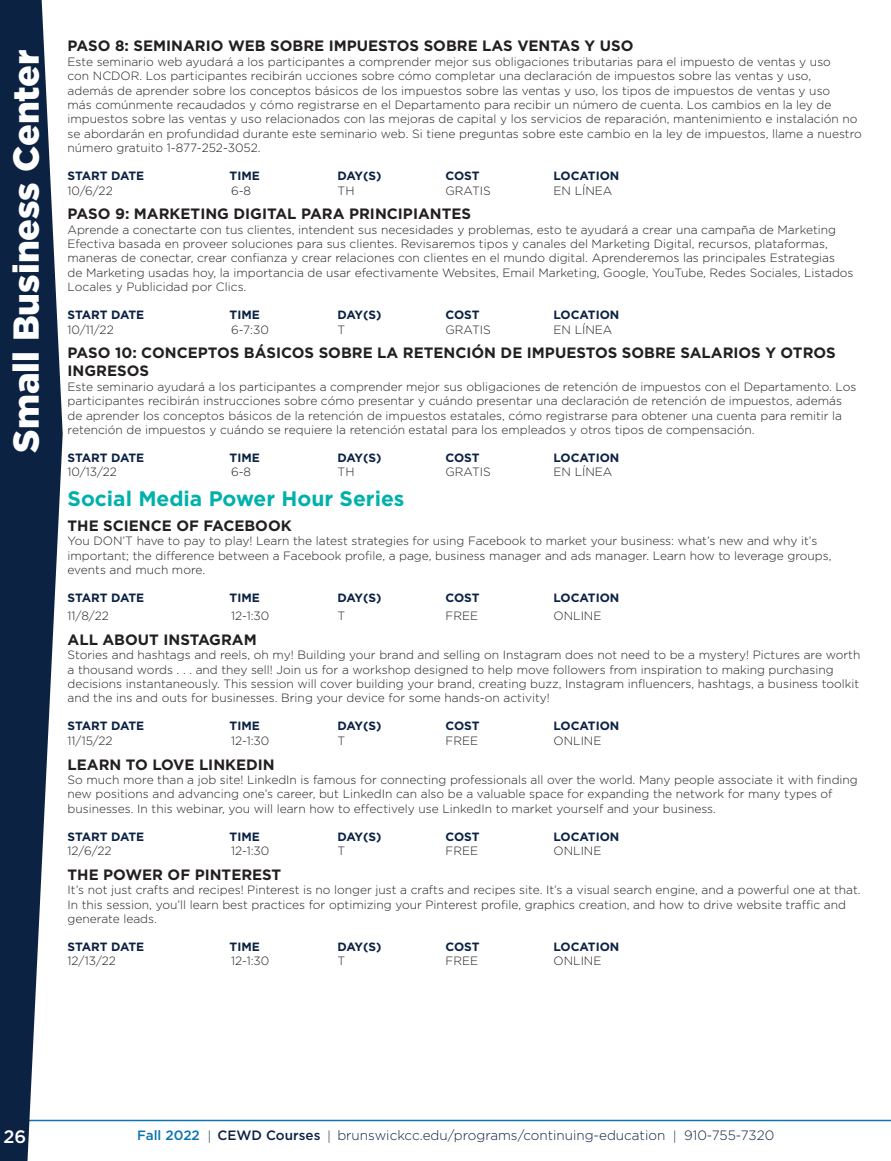
<style>
.page{position:relative;width:891px;height:1161px;background:#fff}
.page>*{position:absolute;margin:0;border:0;box-sizing:border-box;transform-origin:0 0}
.Sidebar_text{font:900 36px "Gotham";color:#fff}
.Sub_Area{font:700 21px "Gotham";color:#00b1ab}
.t1{font:500 18px "Gotham";color:#fff}
.Course_Title{font:700 15px/18px "Gotham";color:#231f20}
.t2{font:300 13.5px "Gotham";color:#0b2243}
.Course_Description{font:300 12px/14.4px "Gotham";color:#231f20}
.CourseStart{font:700 12px "Gotham";color:#0b2243}
.Listing_last{font:300 12px "Gotham";color:#231f20}
.s1{font-weight:500;color:#0874b4}
.s2{font-family:"Times New Roman";font-weight:400}
.s3{font-weight:500}
</style>
<div class="page">
<hr style="left:0;top:1120px;width:891px;height:1px;background:#0874b4">
<svg style="left:0;top:0;width:63px;height:1161px;fill:#0b2243"></svg>
<p class="Sidebar_text" style="left:5px;top:453px;width:405px;rotate:-90deg">Small Business Center</p>
<p class="Course_Title" style="left:68px;top:37px;width:568px">PASO 8: SEMINARIO WEB SOBRE IMPUESTOS SOBRE LAS VENTAS Y USO</p>
<p class="Course_Description" style="left:68px;top:54px;width:796px">Este seminario web ayudará a los participantes a comprender mejor sus obligaciones tributarias para el impuesto de ventas y uso<br>con NCDOR. Los participantes recibirán ucciones sobre cómo completar una declaración de impuestos sobre las ventas y uso,<br>además de aprender sobre los conceptos básicos de los impuestos sobre las ventas y uso, los tipos de impuestos de ventas y uso<br>más comúnmente recaudados y cómo registrarse en el Departamento para recibir un número de cuenta. Los cambios en la ley de impuestos sobre las ventas y uso relacionados con las mejoras de capital y los servicios de reparación, mantenimiento e instalación no se abordarán en profundidad durante este seminario web. Si tiene preguntas sobre este cambio en la ley de impuestos, llame a nuestro número gratuito 1-877-252-3052.</p>
<p class="CourseStart" style="left:68px;top:169px;width:78px">START DATE</p>
<p class="CourseStart" style="left:230px;top:169px;width:32px">TIME</p>
<p class="CourseStart" style="left:338px;top:169px;width:45px">DAY(S)</p>
<p class="CourseStart" style="left:446px;top:169px;width:36px">COST</p>
<p class="CourseStart" style="left:554px;top:169px;width:67px">LOCATION</p>
<p class="Listing_last" style="left:68px;top:184px;width:47px">10/6/22</p>
<p class="Listing_last" style="left:231px;top:184px;width:22px">6-8</p>
<p class="Listing_last" style="left:338px;top:184px;width:18px">TH</p>
<p class="Listing_last" style="left:446px;top:184px;width:47px">GRATIS</p>
<p class="Listing_last" style="left:554px;top:184px;width:60px">EN LÍNEA</p>
<p class="Course_Title" style="left:68px;top:205px;width:405px">PASO 9: MARKETING DIGITAL PARA PRINCIPIANTES</p>
<p class="Course_Description" style="left:68px;top:222px;width:788px">Aprende a conectarte con tus clientes, intendent sus necesidades y problemas, esto te ayudará a crear una campaña de Marketing Efectiva basada en proveer soluciones para sus clientes. Revisaremos tipos y canales del Marketing Digital, recursos, plataformas, maneras de conectar, crear confianza y crear relaciones con clientes en el mundo digital. Aprenderemos las principales Estrategias<br>de Marketing usadas hoy, la importancia de usar efectivamente Websites, Email Marketing, Google, YouTube, Redes Sociales, Listados Locales y Publicidad por Clics.</p>
<p class="CourseStart" style="left:68px;top:308px;width:78px">START DATE</p>
<p class="CourseStart" style="left:230px;top:308px;width:32px">TIME</p>
<p class="CourseStart" style="left:338px;top:308px;width:45px">DAY(S)</p>
<p class="CourseStart" style="left:446px;top:308px;width:36px">COST</p>
<p class="CourseStart" style="left:554px;top:308px;width:67px">LOCATION</p>
<p class="Listing_last" style="left:68px;top:323px;width:48px">10/11/22</p>
<p class="Listing_last" style="left:231px;top:323px;width:39px">6-7:30</p>
<p class="Listing_last" style="left:338px;top:323px;width:9px">T</p>
<p class="Listing_last" style="left:446px;top:323px;width:47px">GRATIS</p>
<p class="Listing_last" style="left:554px;top:323px;width:60px">EN LÍNEA</p>
<p class="Course_Title" style="left:68px;top:344px;width:770px">PASO 10: CONCEPTOS BÁSICOS SOBRE LA RETENCIÓN DE IMPUESTOS SOBRE SALARIOS Y OTROS<br>INGRESOS</p>
<p class="Course_Description" style="left:68px;top:379px;width:790px">Este seminario ayudará a los participantes a comprender mejor sus obligaciones de retención de impuestos con el Departamento. Los participantes recibirán instrucciones sobre cómo presentar y cuándo presentar una declaración de retención de impuestos, además de aprender los conceptos básicos de la retención de impuestos estatales, cómo registrarse para obtener una cuenta para remitir la retención de impuestos y cuándo se requiere la retención estatal para los empleados y otros tipos de compensación.</p>
<p class="CourseStart" style="left:68px;top:451px;width:78px">START DATE</p>
<p class="CourseStart" style="left:230px;top:451px;width:32px">TIME</p>
<p class="CourseStart" style="left:338px;top:451px;width:45px">DAY(S)</p>
<p class="CourseStart" style="left:446px;top:451px;width:36px">COST</p>
<p class="CourseStart" style="left:554px;top:451px;width:67px">LOCATION</p>
<p class="Listing_last" style="left:68px;top:465px;width:51px">10/13/22</p>
<p class="Listing_last" style="left:231px;top:465px;width:22px">6-8</p>
<p class="Listing_last" style="left:338px;top:465px;width:18px">TH</p>
<p class="Listing_last" style="left:446px;top:465px;width:47px">GRATIS</p>
<p class="Listing_last" style="left:554px;top:465px;width:60px">EN LÍNEA</p>
<p class="Sub_Area" style="left:68px;top:487px;width:338px">Social Media Power Hour Series</p>
<p class="Course_Title" style="left:68px;top:516px;width:226px">THE SCIENCE OF FACEBOOK</p>
<p class="Course_Description" style="left:68px;top:534px;width:766px">You DON’T have to pay to play! Learn the latest strategies for using Facebook to market your business: what’s new and why it’s important; the difference between a Facebook profile, a page, business manager and ads manager. Learn how to leverage groups, events and much more.</p>
<p class="CourseStart" style="left:68px;top:591px;width:78px">START DATE</p>
<p class="CourseStart" style="left:230px;top:591px;width:32px">TIME</p>
<p class="CourseStart" style="left:338px;top:591px;width:45px">DAY(S)</p>
<p class="CourseStart" style="left:446px;top:591px;width:36px">COST</p>
<p class="CourseStart" style="left:554px;top:591px;width:67px">LOCATION</p>
<p class="Listing_last" style="left:68px;top:609px;width:43px">11/8/22</p>
<p class="Listing_last" style="left:231px;top:609px;width:40px">12-1:30</p>
<p class="Listing_last" style="left:338px;top:609px;width:9px">T</p>
<p class="Listing_last" style="left:446px;top:609px;width:34px">FREE</p>
<p class="Listing_last" style="left:554px;top:609px;width:49px">ONLINE</p>
<p class="Course_Title" style="left:68px;top:630px;width:191px">ALL ABOUT INSTAGRAM</p>
<p class="Course_Description" style="left:68px;top:648px;width:794px">Stories and hashtags and reels, oh my! Building your brand and selling on Instagram does not need to be a mystery! Pictures are worth a thousand words . . . and they sell! Join us for a workshop designed to help move followers from inspiration to making purchasing decisions instantaneously. This session will cover building your brand, creating buzz, Instagram influencers, hashtags, a business toolkit and the ins and outs for businesses. Bring your device for some hands-on activity!</p>
<p class="CourseStart" style="left:68px;top:719px;width:78px">START DATE</p>
<p class="CourseStart" style="left:230px;top:719px;width:32px">TIME</p>
<p class="CourseStart" style="left:338px;top:719px;width:45px">DAY(S)</p>
<p class="CourseStart" style="left:446px;top:719px;width:36px">COST</p>
<p class="CourseStart" style="left:554px;top:719px;width:67px">LOCATION</p>
<p class="Listing_last" style="left:68px;top:734px;width:47px">11/15/22</p>
<p class="Listing_last" style="left:231px;top:734px;width:40px">12-1:30</p>
<p class="Listing_last" style="left:338px;top:734px;width:9px">T</p>
<p class="Listing_last" style="left:446px;top:734px;width:34px">FREE</p>
<p class="Listing_last" style="left:554px;top:734px;width:49px">ONLINE</p>
<p class="Course_Title" style="left:68px;top:755px;width:209px">LEARN TO LOVE LINKEDIN</p>
<p class="Course_Description" style="left:68px;top:772px;width:792px">So much more than a job site! LinkedIn is famous for connecting professionals all over the world. Many people associate it with finding new positions and advancing one’s career, but LinkedIn can also be a valuable space for expanding the network for many types of businesses. In this webinar, you will learn how to effectively use LinkedIn to market yourself and your business.</p>
<p class="CourseStart" style="left:68px;top:829px;width:78px">START DATE</p>
<p class="CourseStart" style="left:230px;top:829px;width:32px">TIME</p>
<p class="CourseStart" style="left:338px;top:829px;width:45px">DAY(S)</p>
<p class="CourseStart" style="left:446px;top:829px;width:36px">COST</p>
<p class="CourseStart" style="left:554px;top:829px;width:67px">LOCATION</p>
<p class="Listing_last" style="left:68px;top:844px;width:46px">12/6/22</p>
<p class="Listing_last" style="left:231px;top:844px;width:40px">12-1:30</p>
<p class="Listing_last" style="left:338px;top:844px;width:9px">T</p>
<p class="Listing_last" style="left:446px;top:844px;width:34px">FREE</p>
<p class="Listing_last" style="left:554px;top:844px;width:49px">ONLINE</p>
<p class="Course_Title" style="left:68px;top:865px;width:215px">THE POWER OF PINTEREST</p>
<p class="Course_Description" style="left:68px;top:883px;width:795px">It’s not just crafts and recipes! Pinterest is no longer just a crafts and recipes site. It’s a visual search engine, and a powerful one at that.<br>In this session, you’ll learn best practices for optimizing your Pinterest profile, graphics creation, and how to drive website traffic and generate leads.</p>
<p class="CourseStart" style="left:68px;top:940px;width:78px">START DATE</p>
<p class="CourseStart" style="left:230px;top:940px;width:32px">TIME</p>
<p class="CourseStart" style="left:338px;top:940px;width:45px">DAY(S)</p>
<p class="CourseStart" style="left:446px;top:940px;width:36px">COST</p>
<p class="CourseStart" style="left:554px;top:940px;width:67px">LOCATION</p>
<p class="Listing_last" style="left:68px;top:954px;width:50px">12/13/22</p>
<p class="Listing_last" style="left:231px;top:954px;width:40px">12-1:30</p>
<p class="Listing_last" style="left:338px;top:954px;width:9px">T</p>
<p class="Listing_last" style="left:446px;top:954px;width:34px">FREE</p>
<p class="Listing_last" style="left:554px;top:954px;width:49px">ONLINE</p>
<h3 class="t1" style="left:4px;top:1127px;width:24px">26</h3>
<p class="t2" style="left:137px;top:1128px;width:639px"><span class="s1">Fall 2022</span> <span class="s2">|</span> <span class="s3">CEWD Courses</span> <span class="s2">|</span> brunswickcc.edu/programs/continuing-education <span class="s2">|</span> 910-755-7320</p>
</div>
